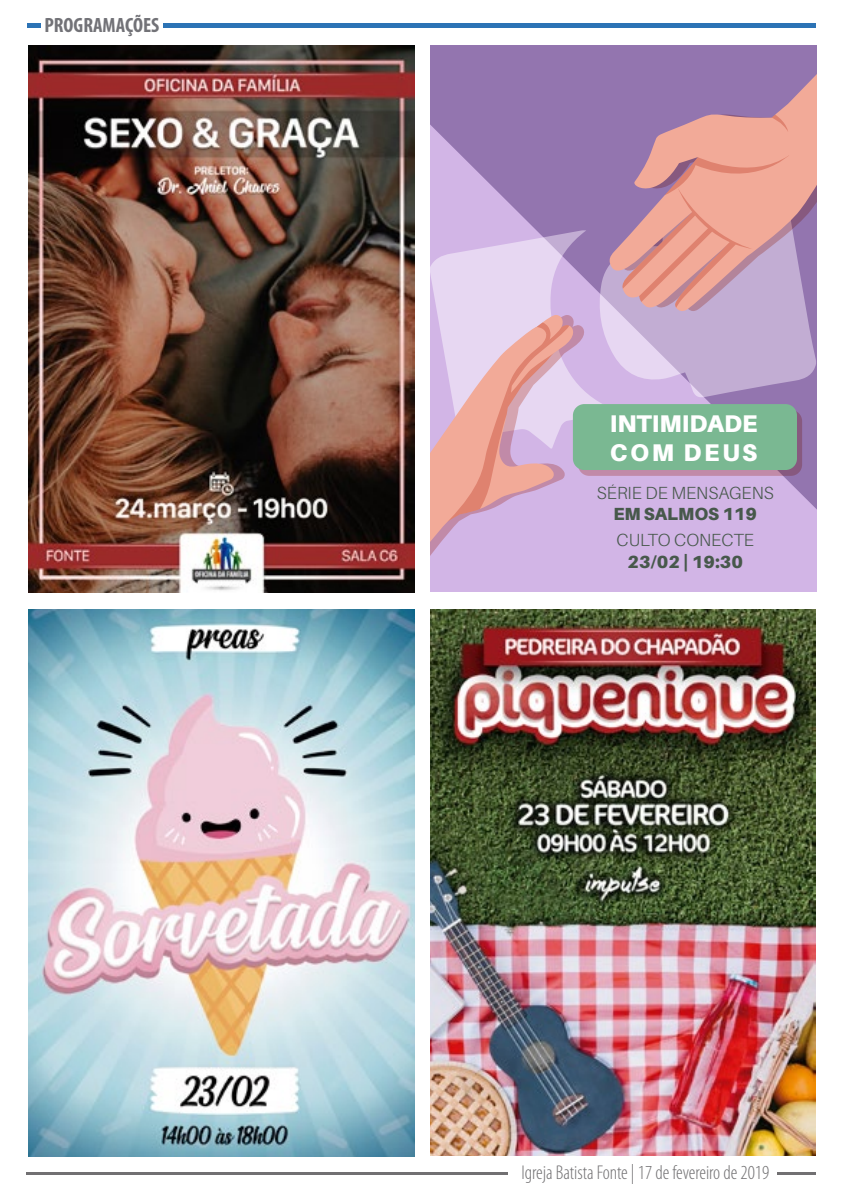
<style>
.page{position:relative;width:842px;height:1191px;background:#fff}
.page>*{position:absolute;margin:0;border:0;box-sizing:border-box;transform-origin:0 0}
.t1{font:900 24.2px/29px "Aileron";color:#fff}
.t2{font:700 condensed 20.8px "Myriad Pro";color:#727277}
.t3{font:300 condensed 20px "Myriad Pro";color:#717072}
.t4{font:300 17.6px "Aileron";color:#47584b}
.t5{font:900 17.6px "Aileron";color:#47584b}
</style>
<div class="page">
<svg style="left:430px;top:45px;width:387px;height:546px;background:#b496cc"></svg>
<svg style="left:597px;top:187px;width:219px;height:211px;background:#c2abd4"></svg>
<svg style="left:430px;top:230px;width:189px;height:174px;background:#d4bee5"></svg>
<svg style="left:578px;top:410px;width:224px;height:66px;background:#b27e9e"></svg>
<svg style="left:576px;top:315px;width:8px;height:276px;background:#d2b4e2"></svg>
<svg style="left:430px;top:314px;width:146px;height:277px;background:#deb4ca"></svg>
<svg style="left:610px;top:45px;width:207px;height:268px;background:#b087aa"></svg>
<svg style="left:772px;top:115px;width:16px;height:17px"></svg>
<svg style="left:623px;top:155px;width:166px;height:153px;background:#dc9f9e"></svg>
<div style="left:573px;top:404px;width:224px;height:66px;background:#7ab892;border-radius:11px"></div>
<img style="left:28px;top:609px;width:387px;height:547px">
<img style="left:28px;top:45px;width:386px;height:547px">
<img style="left:430px;top:609px;width:386px;height:546px">
<hr style="left:26px;top:1172px;width:481px;height:2px;background:#717072">
<hr style="left:778px;top:1171px;width:38px;height:3px;background:#717072">
<div style="left:27px;top:23px;width:14px;height:5px;background:#2c73b5"></div>
<div style="left:164px;top:23px;width:652px;height:5px;background:#2c73b5"></div>
<p class="t2" style="left:44px;top:13px;width:116px">PROGRAMAÇÕES</p>
<p class="t1" style="left:610px;top:409px;width:149px">INTIMIDADE<br>COM DEUS</p>
<p class="t4" style="left:597px;top:483px;width:179px">SÉRIE DE MENSAGENS</p>
<p class="t5" style="left:613px;top:504px;width:145px">EM SALMOS 119</p>
<p class="t4" style="left:617px;top:530px;width:139px">CULTO CONECTE</p>
<p class="t5" style="left:628px;top:551px;width:117px">23/02 | 19:30</p>
<p class="t3" style="left:521px;top:1161px;width:249px">Igreja Batista Fonte | 17 de fevereiro de 2019</p>
</div>
